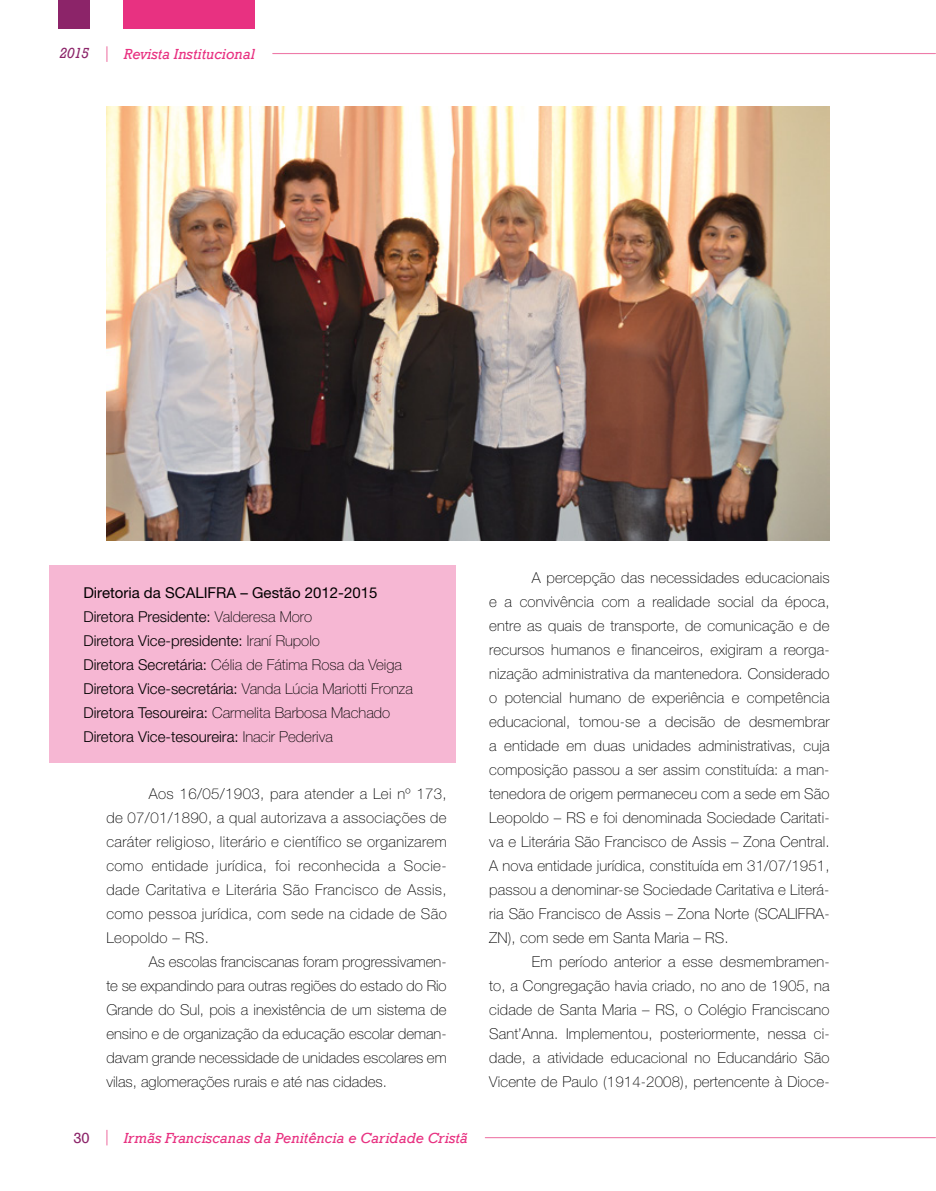
<style>
.page{position:relative;width:936px;height:1191px;background:#fff}
.page>*{position:absolute;margin:0;border:0;box-sizing:border-box;transform-origin:0 0}
.t1{font:100 15px/24px "Helvetica Neue LT Std";letter-spacing:.01em;color:#000;text-align:justify}
.t2{font:300 15px/24px "Helvetica Neue LT Std";color:#000}
.t3{font:italic 15px "Rockwell";color:#e83181}
.t4{font:italic 15px "Rockwell";color:#8c2469}
.t5{font:15px "Rockwell";color:#8c2469}
.s1{font-weight:400}
.s2{font-weight:100}
</style>
<div class="page">
<hr style="left:485px;top:1137px;width:450px;height:1px;background:#ee7ba9">
<hr style="left:273px;top:53px;width:662px;height:1px;background:#ee7ba9">
<svg style="left:106px;top:46px;width:1px;height:16px"></svg>
<svg style="left:106px;top:1129px;width:1px;height:16px"></svg>
<div style="left:124px;top:0;width:131px;height:28px;background:#e83181"></div>
<div style="left:59px;top:0;width:31px;height:28px;background:#8c2469"></div>
<img style="left:106px;top:106px;width:723px;height:434px">
<div style="left:49px;top:566px;width:406px;height:197px;background:#f6b7d3"></div>
<p class="t4" style="left:60px;top:44px;width:31px">2015</p>
<p class="t3" style="left:124px;top:45px;width:133px">Revista Institucional</p>
<p class="t2" style="left:83px;top:580px;width:331px"><span class="s1">Diretoria da SCALIFRA – Gestão 2012-2015<br></span>Diretora Presidente: <span class="s2">Valderesa Moro<br></span>Diretora Vice-presidente: <span class="s2">Iraní Rupolo<br></span>Diretora Secretária: <span class="s2">Célia de Fátima Rosa da Veiga </span>Diretora Vice-secretária: <span class="s2">Vanda Lúcia Mariotti Fronza </span>Diretora Tesoureira: <span class="s2">Carmelita Barbosa Machado </span>Diretora Vice-tesoureira: <span class="s2">Inacir Pederiva</span></p>
<p class="t5" style="left:73px;top:1129px;width:18px">30</p>
<p class="t1" style="left:106px;top:782px;width:342px;text-indent:43px">Aos 16/05/1903, para atender a Lei nº 173, de 07/01/1890, a qual autorizava a associações de caráter religioso, literário e científico se organizarem como entidade jurídica, foi reconhecida a Socie&shy;dade Caritativa e Literária São Francisco de Assis, como pessoa jurídica, com sede na cidade de São Leopoldo – RS.</p>
<p class="t1" style="left:106px;top:950px;width:342px;text-indent:43px">As escolas franciscanas foram progressivamen&shy;te se expandindo para outras regiões do estado do Rio Grande do Sul, pois a inexistência de um sistema de ensino e de organização da educação escolar deman&shy;davam grande necessidade de unidades escolares em vilas, aglomerações rurais e até nas cidades.</p>
<p class="t3" style="left:124px;top:1129px;width:345px">Irmãs Franciscanas da Penitência e Caridade Cristã</p>
<p class="t1" style="left:489px;top:566px;width:342px;text-indent:43px">A percepção das necessidades educacionais e a convivência com a realidade social da época, entre as quais de transporte, de comunicação e de recursos humanos e financeiros, exigiram a reorga&shy;nização administrativa da mantenedora. Considerado o potencial humano de experiência e competência educacional, tomou-se a decisão de desmembrar a entidade em duas unidades administrativas, cuja composição passou a ser assim constituída: a man&shy;tenedora de origem permaneceu com a sede em São Leopoldo – RS e foi denominada Sociedade Caritati&shy;va e Literária São Francisco de Assis – Zona Central.<br>A nova entidade jurídica, constituída em 31/07/1951, passou a denominar-se Sociedade Caritativa e Literá&shy;ria São Francisco de Assis – Zona Norte (SCALIFRA-ZN), com sede em Santa Maria – RS.</p>
<p class="t1" style="left:489px;top:950px;width:342px;text-indent:43px">Em período anterior a esse desmembramen&shy;to, a Congregação havia criado, no ano de 1905, na cidade de Santa Maria – RS, o Colégio Franciscano Sant’Anna. Implementou, posteriormente, nessa ci&shy;dade, a atividade educacional no Educandário São Vicente de Paulo (1914-2008), pertencente à Dioce-</p>
</div>
